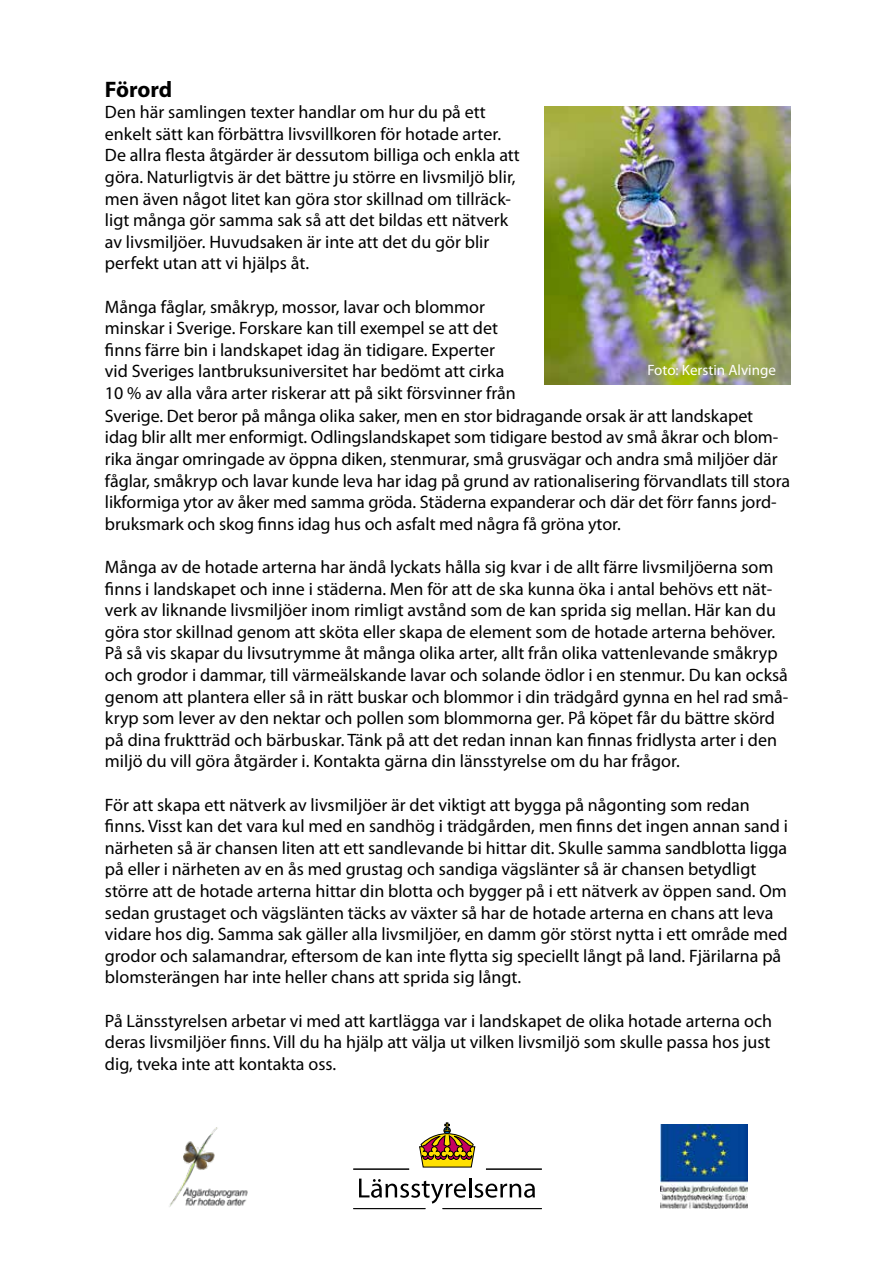
<style>
.page{position:relative;width:893px;height:1263px;background:#fff}
.page>*{position:absolute;margin:0;border:0;box-sizing:border-box;transform-origin:0 0}
.t1{font:700 22.5px "Myriad Pro";letter-spacing:-.01em;color:#000}
.t2{font:18px/21.6px "Myriad Pro";color:#000}
.t3{font:15px "Myriad Pro";color:#fff}
</style>
<div class="page">
<img style="left:544px;top:107px;width:246px;height:278px">
<svg style="left:359px;top:1178px;width:107px;height:25px"></svg>
<hr style="left:469px;top:1177px;width:2px;height:20px;background:#000">
<svg style="left:474px;top:1183px;width:61px;height:15px"></svg>
<hr style="left:353px;top:1169px;width:56px;height:1px;background:#000">
<hr style="left:486px;top:1169px;width:56px;height:1px;background:#000">
<hr style="left:442px;top:1208px;width:100px;height:1px;background:#000">
<hr style="left:353px;top:1208px;width:72px;height:1px;background:#000">
<svg style="left:419px;top:1123px;width:56px;height:44px"></svg>
<img style="left:661px;top:1124px;width:87px;height:85px">
<img style="left:169px;top:1127px;width:79px;height:80px">
<p class="t1" style="left:105px;top:76px;width:69px">Förord</p>
<p class="t2" style="left:105px;top:102px;width:416px">Den här samlingen texter handlar om hur du på ett enkelt sätt kan förbättra livsvillkoren för hotade arter.<br>De allra flesta åtgärder är dessutom billiga och enkla att göra. Naturligtvis är det bättre ju större en livsmiljö blir, men även något litet kan göra stor skillnad om tillräck&shy;ligt många gör samma sak så att det bildas ett nätverk av livsmiljöer. Huvudsaken är inte att det du gör blir perfekt utan att vi hjälps åt.</p>
<p class="t2" style="left:105px;top:296px;width:687px">Många fåglar, småkryp, mossor, lavar och blommor<br>minskar i Sverige. Forskare kan till exempel se att det<br>finns färre bin i landskapet idag än tidigare. Experter<br>vid Sveriges lantbruksuniversitet har bedömt att cirka<br>10 % av alla våra arter riskerar att på sikt försvinner från<br>Sverige. Det beror på många olika saker, men en stor bidragande orsak är att landskapet idag blir allt mer enformigt. Odlingslandskapet som tidigare bestod av små åkrar och blom&shy;rika ängar omringade av öppna diken, stenmurar, små grusvägar och andra små miljöer där fåglar, småkryp och lavar kunde leva har idag på grund av rationalisering förvandlats till stora likformiga ytor av åker med samma gröda. Städerna expanderar och där det förr fanns jord&shy;bruksmark och skog finns idag hus och asfalt med några få gröna ytor.</p>
<p class="t2" style="left:105px;top:556px;width:685px">Många av de hotade arterna har ändå lyckats hålla sig kvar i de allt färre livsmiljöerna som finns i landskapet och inne i städerna. Men för att de ska kunna öka i antal behövs ett nät&shy;verk av liknande livsmiljöer inom rimligt avstånd som de kan sprida sig mellan. Här kan du göra stor skillnad genom att sköta eller skapa de element som de hotade arterna behöver.<br>På så vis skapar du livsutrymme åt många olika arter, allt från olika vattenlevande småkryp och grodor i dammar, till värmeälskande lavar och solande ödlor i en stenmur. Du kan också genom att plantera eller så in rätt buskar och blommor i din trädgård gynna en hel rad små&shy;kryp som lever av den nektar och pollen som blommorna ger. På köpet får du bättre skörd på dina fruktträd och bärbuskar. Tänk på att det redan innan kan finnas fridlysta arter i den miljö du vill göra åtgärder i. Kontakta gärna din länsstyrelse om du har frågor.</p>
<p class="t2" style="left:105px;top:794px;width:685px">För att skapa ett nätverk av livsmiljöer är det viktigt att bygga på någonting som redan finns. Visst kan det vara kul med en sandhög i trädgården, men finns det ingen annan sand i närheten så är chansen liten att ett sandlevande bi hittar dit. Skulle samma sandblotta ligga på eller i närheten av en ås med grustag och sandiga vägslänter så är chansen betydligt större att de hotade arterna hittar din blotta och bygger på i ett nätverk av öppen sand. Om sedan grustaget och vägslänten täcks av växter så har de hotade arterna en chans att leva vidare hos dig. Samma sak gäller alla livsmiljöer, en damm gör störst nytta i ett område med grodor och salamandrar, eftersom de kan inte flytta sig speciellt långt på land. Fjärilarna på blomsterängen har inte heller chans att sprida sig långt.</p>
<p class="t2" style="left:105px;top:1010px;width:669px;text-align:justify">På Länsstyrelsen arbetar vi med att kartlägga var i landskapet de olika hotade arterna och deras livsmiljöer finns. Vill du ha hjälp att välja ut vilken livsmiljö som skulle passa hos just dig, tveka inte att kontakta oss.</p>
<p class="t3" style="left:647px;top:362px;width:130px">Foto: Kerstin Alvinge</p>
</div>
